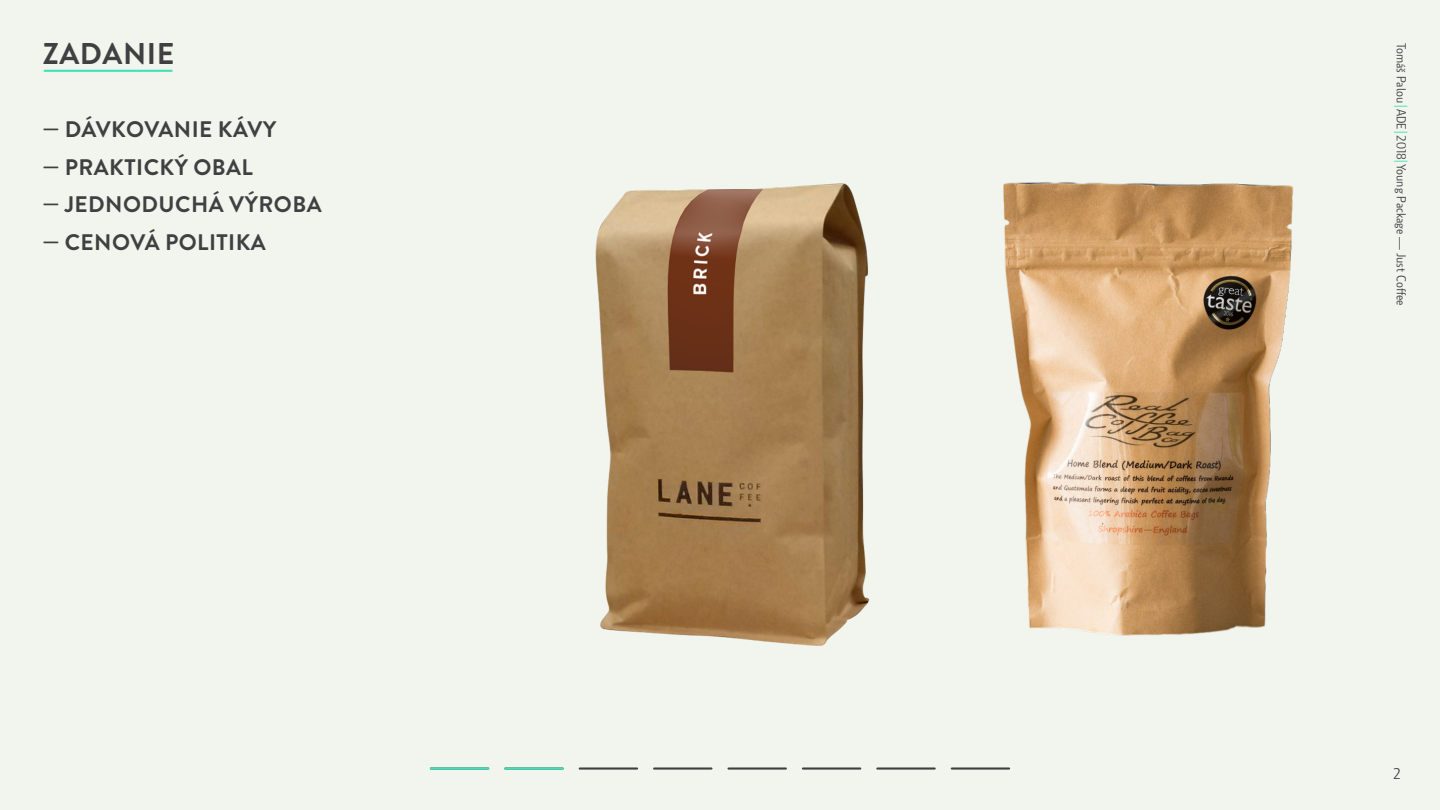
<style>
.page{position:relative;width:1440px;height:810px;background:#f2f5ed}
.page>*{position:absolute;margin:0;border:0;box-sizing:border-box;transform-origin:0 0}
.t1{font:700 30px "Brandon Grotesque";letter-spacing:.02em;color:#404042}
.t2{font:700 22.5px "Brandon Grotesque";letter-spacing:.02em;color:#404042}
.t3{font:15px "Botanika Lite";color:#404042}
.t4{font:12.75px "Botanika Lite";color:#404042}
.s1{color:#40e2b7}
</style>
<div class="page">
<hr style="left:45px;top:70px;width:127px;height:2px;background:#40e2b7">
<img style="left:1003px;top:182px;width:291px;height:454px">
<img style="left:595px;top:183px;width:275px;height:463px">
<hr style="left:654px;top:767px;width:57px;height:3px;background:#404042">
<hr style="left:877px;top:767px;width:58px;height:3px;background:#404042">
<hr style="left:729px;top:767px;width:57px;height:3px;background:#404042">
<hr style="left:952px;top:767px;width:57px;height:3px;background:#404042">
<hr style="left:580px;top:767px;width:57px;height:3px;background:#404042">
<hr style="left:803px;top:767px;width:57px;height:3px;background:#404042">
<hr style="left:431px;top:767px;width:57px;height:3px;background:#40e2b7">
<hr style="left:505px;top:767px;width:58px;height:3px;background:#40e2b7">
<h1 class="t1" style="left:43px;top:32px;width:133px">ZADANIE</h1>
<p class="t2" style="left:43px;top:114px;width:235px">— DÁVKOVANIE KÁVY</p>
<p class="t2" style="left:43px;top:151px;width:212px">— PRAKTICKÝ OBAL</p>
<p class="t2" style="left:43px;top:189px;width:281px">— JEDNODUCHÁ VÝROBA</p>
<p class="t2" style="left:43px;top:226px;width:225px">— CENOVÁ POLITIKA</p>
<p class="t4" style="left:1409px;top:43px;width:265px;rotate:90deg">Tomáš Palou <span class="s1">|</span>ADE <span class="s1">|</span>2018<span class="s1">|</span>Young Package — Just Coffee</p>
<p class="t3" style="left:1393px;top:765px;width:9px">2</p>
</div>
